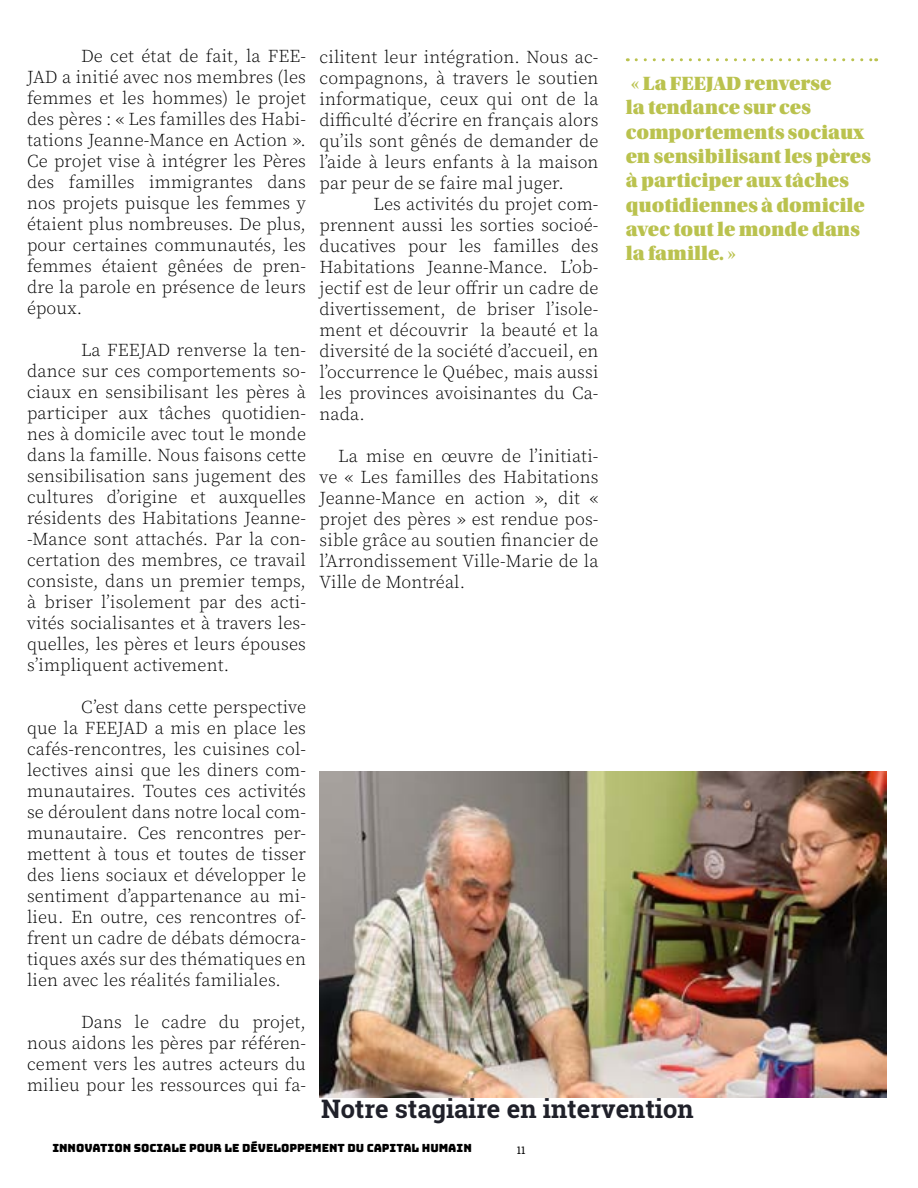
<style>
.page{position:relative;width:918px;height:1188px;background:#fff}
.page>*{position:absolute;margin:0;border:0;box-sizing:border-box;transform-origin:0 0}
.t1{font:700 25.5px "Roboto Slab";color:#20212a}
.t2{font:20.25px/24.5px "Utopia Std Black Headline";color:#bac24e}
.t3{font:300 18px/21px "Source Serif Pro";letter-spacing:.01em;color:#000;text-align:justify}
.t4{font:11.25px "Bungee";color:#000}
.t5{font:10.5px "Roboto Slab";color:#000}
</style>
<div class="page">
<img style="left:320px;top:771px;width:567px;height:326px">
<svg style="left:636px;top:58px;width:241px;height:3px"></svg>
<p class="t3" style="left:27px;top:46px;width:281px;text-indent:54px">De cet état de fait, la FEE-JAD a initié avec nos membres (les femmes et les hommes) le projet des pères : « Les familles des Habi&shy;tations Jeanne-Mance en Action ».<br>Ce projet vise à intégrer les Pères des familles immigrantes dans nos projets puisque les femmes y étaient plus nombreuses. De plus, pour certaines communautés, les femmes étaient gênées de pren&shy;dre la parole en présence de leurs époux.</p>
<p class="t3" style="left:27px;top:340px;width:281px;text-indent:54px">La FEEJAD renverse la ten&shy;dance sur ces comportements so&shy;ciaux en sensibilisant les pères à participer aux tâches quotidien&shy;nes à domicile avec tout le monde dans la famille. Nous faisons cette sensibilisation sans jugement des cultures d’origine et auxquelles résidents des Habitations Jeanne--Mance sont attachés. Par la con&shy;certation des membres, ce travail consiste, dans un premier temps, à briser l’isolement par des acti&shy;vités socialisantes et à travers les&shy;quelles, les pères et leurs épouses s’impliquent activement.</p>
<p class="t3" style="left:27px;top:697px;width:281px;text-indent:54px">C’est dans cette perspective que la FEEJAD a mis en place les cafés-rencontres, les cuisines col&shy;lectives ainsi que les diners com&shy;munautaires. Toutes ces activités se déroulent dans notre local com&shy;munautaire. Ces rencontres per&shy;mettent à tous et toutes de tisser des liens sociaux et développer le sentiment d’appartenance au mi&shy;lieu. En outre, ces rencontres of&shy;frent un cadre de débats démocra&shy;tiques axés sur des thématiques en lien avec les réalités familiales.</p>
<p class="t3" style="left:27px;top:1012px;width:281px;text-indent:54px">Dans le cadre du projet, nous aidons les pères par référen&shy;cement vers les autres acteurs du milieu pour les ressources qui fa-</p>
<p class="t3" style="left:320px;top:46px;width:281px">cilitent leur intégration. Nous ac&shy;compagnons, à travers le soutien informatique, ceux qui ont de la difficulté d’écrire en français alors qu’ils sont gênés de demander de l’aide à leurs enfants à la maison par peur de se faire mal juger.</p>
<p class="t3" style="left:320px;top:194px;width:281px;text-indent:54px">Les activités du projet com&shy;prennent aussi les sorties socioé&shy;ducatives pour les familles des Habitations Jeanne-Mance. L’ob&shy;jectif est de leur offrir un cadre de divertissement, de briser l’isole&shy;ment et découvrir la beauté et la diversité de la société d’accueil, en l’occurrence le Québec, mais aussi les provinces avoisinantes du Ca&shy;nada.</p>
<p class="t3" style="left:320px;top:446px;width:281px;text-indent:19px">La mise en œuvre de l’initiati&shy;ve « Les familles des Habitations Jeanne-Mance en action », dit « projet des pères » est rendue pos&shy;sible grâce au soutien financier de l’Arrondissement Ville-Marie de la Ville de Montréal.</p>
<p class="t2" style="left:626px;top:71px;width:247px">« La FEEJAD renverse<br>la tendance sur ces comportements sociaux en sensibilisant les pères à participer aux tâches quotidiennes à domicile avec tout le monde dans la famille. »</p>
<h1 class="t1" style="left:321px;top:1091px;width:374px">Notre stagiaire en intervention</h1>
<p class="t4" style="left:52px;top:1141px;width:421px">INNOVATION SOCIALE POUR LE DÉVELOPPEMENT DU CAPITAL HUMAIN</p>
<p class="t5" style="left:517px;top:1143px;width:10px">11</p>
</div>
